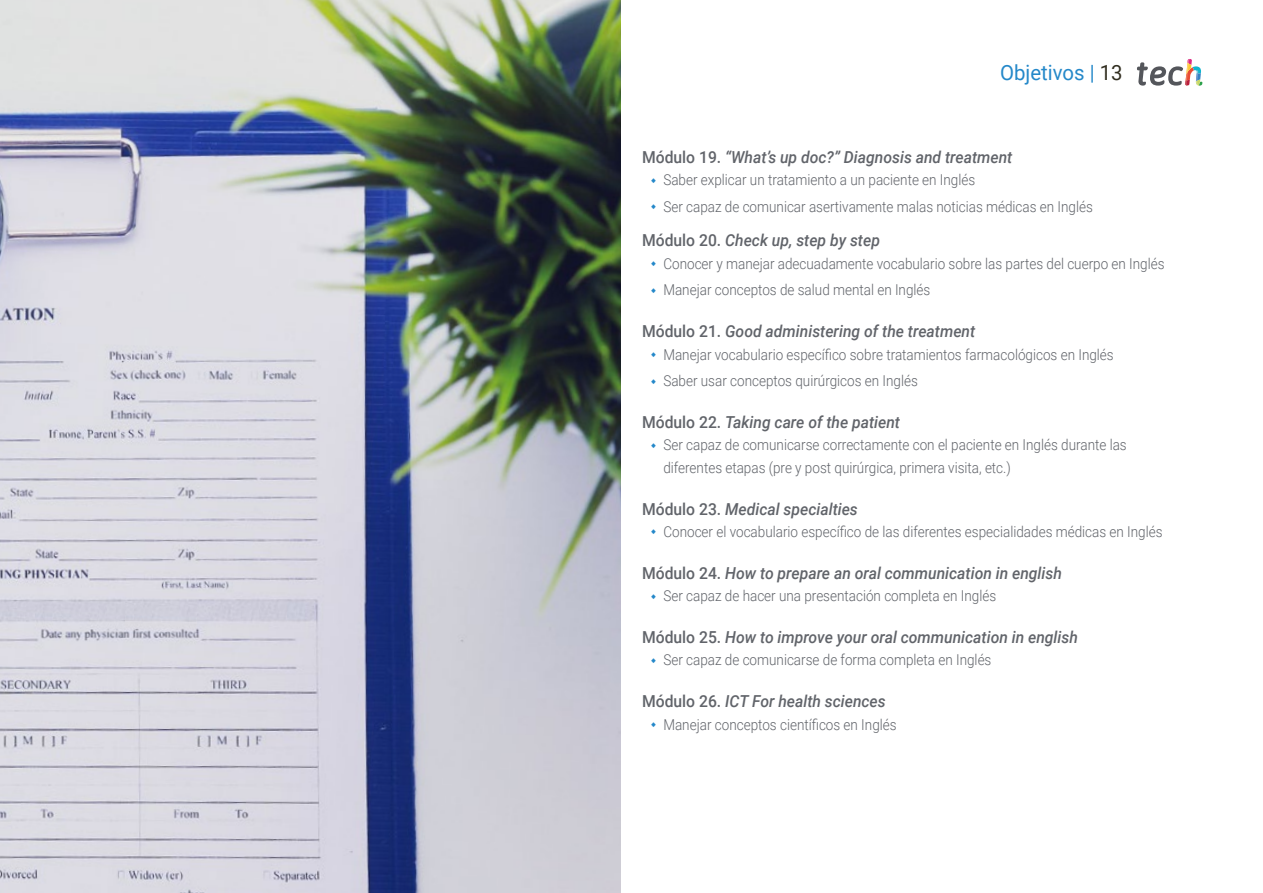
<style>
.page{position:relative;width:1263px;height:893px;background:#fff}
.page>*{position:absolute;margin:0;border:0;box-sizing:border-box;transform-origin:0 0}
.t1{font:21px "Roboto";color:#2488c9}
.t2{font:italic 500 16.5px "Roboto";color:#61646a;scale:.95 1}
.t3{font:300 15px/26.7px "Roboto";color:#61646a;scale:.9 1}
.s1{color:#312e20}
.s2{font-style:normal}
</style>
<div class="page">
<svg style="left:1137px;top:59px;width:65px;height:27px"></svg>
<img style="left:0;top:0;width:621px;height:893px">
<h1 class="t1" style="left:1000px;top:57px;width:124px">Objetivos | <span class="s1">13</span></h1>
<p class="t2" style="left:642px;top:145px;width:391px"><span class="s2">Módulo 19.</span> “What’s up doc?” Diagnosis and treatment</p>
<p class="t3" style="left:663px;top:166px;width:479px">Saber explicar un tratamiento a un paciente en Inglés<br>Ser capaz de comunicar asertivamente malas noticias médicas en Inglés</p>
<p class="t2" style="left:642px;top:229px;width:252px"><span class="s2">Módulo 20.</span> Check up, step by step</p>
<p class="t3" style="left:663px;top:249px;width:558px">Conocer y manejar adecuadamente vocabulario sobre las partes del cuerpo en Inglés<br>Manejar conceptos de salud mental en Inglés</p>
<p class="t2" style="left:642px;top:320px;width:352px"><span class="s2">Módulo 21.</span> Good administering of the treatment</p>
<p class="t3" style="left:663px;top:340px;width:502px">Manejar vocabulario específico sobre tratamientos farmacológicos en Inglés<br>Saber usar conceptos quirúrgicos en Inglés</p>
<p class="t2" style="left:642px;top:411px;width:273px"><span class="s2">Módulo 22.</span> Taking care of the patient</p>
<p class="t3" style="left:663px;top:433px;width:516px;line-height:22.5px">Ser capaz de comunicarse correctamente con el paciente en Inglés durante las diferentes etapas (pre y post quirúrgica, primera visita, etc.)</p>
<p class="t2" style="left:642px;top:497px;width:229px"><span class="s2">Módulo 23.</span> Medical specialties</p>
<p class="t3" style="left:663px;top:518px;width:556px">Conocer el vocabulario específico de las diferentes especialidades médicas en Inglés</p>
<p class="t2" style="left:642px;top:561px;width:443px"><span class="s2">Módulo 24.</span> How to prepare an oral communication in english</p>
<p class="t3" style="left:663px;top:582px;width:371px">Ser capaz de hacer una presentación completa en Inglés</p>
<p class="t2" style="left:642px;top:626px;width:460px"><span class="s2">Módulo 25.</span> How to improve your oral communication in english</p>
<p class="t3" style="left:663px;top:646px;width:366px">Ser capaz de comunicarse de forma completa en Inglés</p>
<p class="t2" style="left:642px;top:690px;width:258px"><span class="s2">Módulo 26.</span> ICT For health sciences</p>
<p class="t3" style="left:663px;top:710px;width:261px">Manejar conceptos científicos en Inglés</p>
</div>
